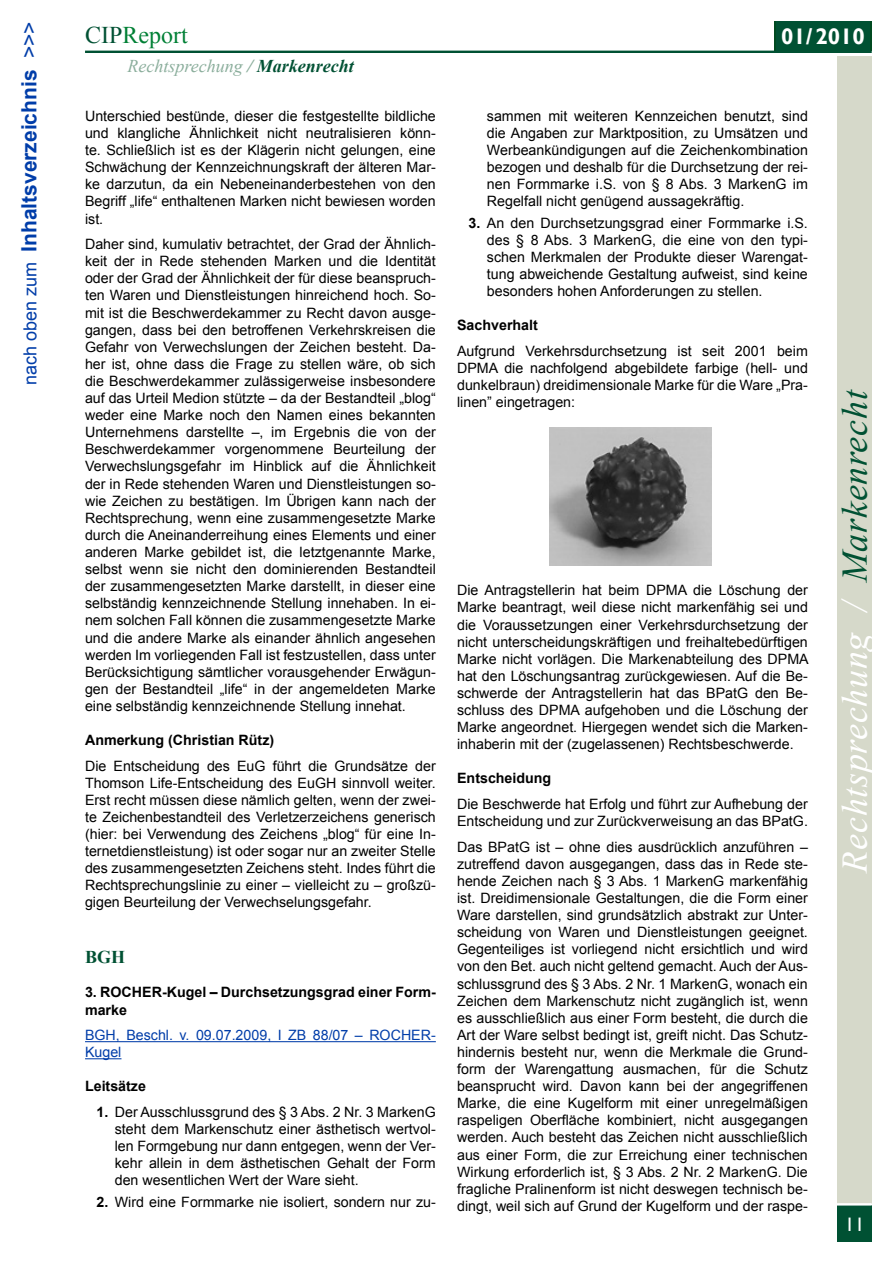
<style>
.page{position:relative;width:893px;height:1263px;background:#fff}
.page>*{position:absolute;margin:0;border:0;box-sizing:border-box;transform-origin:0 0}
.t1{font:italic 36px "Times New Roman";letter-spacing:.02em;color:#fff}
.t2{font:24px "Times New Roman";color:#008035}
.t3{font:700 22.5px "Gill Sans";color:#fff}
.t4{font:700 21px "Arial";color:#003da9}
.t5{font:19.5px "Gill Sans";color:#fff}
.t6{font:italic 18px "Times New Roman";color:#8bae9c}
.t7{font:700 18px "Times New Roman";color:#005133}
.t8{font:14.25px/17.1px "Arial";color:#000;text-align:justify}
.t9{font:700 14.25px/17.1px "Arial";color:#000}
.t10{font:14.25px/17.1px "Arial";color:#003da9}
.s1{font-weight:400;font-size:18px}
.s2{font-weight:400}
.s3{color:#005133}
.s4{font-weight:700}
.s5{font-weight:700;color:#005133}
</style>
<div class="page">
<div style="left:838px;top:56px;width:34px;height:1147px;background:#d6d9ca"></div>
<div style="left:774px;top:21px;width:98px;height:30px;background:#004a20"></div>
<div style="left:838px;top:1205px;width:34px;height:37px;background:#005133"></div>
<div style="left:776px;top:21px;width:94px;height:30px;background:#005133"></div>
<hr style="left:85px;top:51px;width:787px;height:2px;background:#005133">
<hr style="left:85px;top:1041px;width:351px;height:1px;background:#003da9">
<hr style="left:85px;top:1058px;width:36px;height:1px;background:#003da9">
<img style="left:550px;top:427px;width:162px;height:139px">
<h3 class="t4" style="left:15px;top:385px;width:365px;rotate:-90deg"><span class="s1">nach oben zum</span> Inhaltsverzeichnis <span class="s2">&gt;&gt;&gt;</span></h3>
<h2 class="t2" style="left:85px;top:19px;width:104px"><span class="s3">CIP</span>Report</h2>
<p class="t6" style="left:128px;top:54px;width:228px">Rechtsprechung <span class="s4">/</span> <span class="s5">Markenrecht</span></p>
<p class="t8" style="left:85px;top:108px;width:352px">Unterschied bestünde, dieser die festgestellte bildliche und klangliche Ähnlichkeit nicht neutralisieren könn&shy;te. Schließlich ist es der Klägerin nicht gelungen, eine Schwächung der Kennzeichnungskraft der älteren Mar&shy;ke darzutun, da ein Nebeneinanderbestehen von den Begriff „life“ enthaltenen Marken nicht bewiesen worden ist.</p>
<p class="t8" style="left:85px;top:236px;width:352px">Daher sind, kumulativ betrachtet, der Grad der Ähnlich&shy;keit der in Rede stehenden Marken und die Identität oder der Grad der Ähnlichkeit der für diese beanspruch&shy;ten Waren und Dienstleistungen hinreichend hoch. So&shy;mit ist die Beschwerdekammer zu Recht davon ausge&shy;gangen, dass bei den betroffenen Verkehrskreisen die Gefahr von Verwechslungen der Zeichen besteht. Da&shy;her ist, ohne dass die Frage zu stellen wäre, ob sich die Beschwerdekammer zulässigerweise insbesondere auf das Urteil Medion stützte – da der Bestandteil „blog“ weder eine Marke noch den Namen eines bekannten Unternehmens darstellte –, im Ergebnis die von der Beschwerdekammer vorgenommene Beurteilung der Verwechslungsgefahr im Hinblick auf die Ähnlichkeit der in Rede stehenden Waren und Dienstleistungen so&shy;wie Zeichen zu bestätigen. Im Übrigen kann nach der Rechtsprechung, wenn eine zusammengesetzte Marke durch die Aneinanderreihung eines Elements und einer anderen Marke gebildet ist, die letztgenannte Marke, selbst wenn sie nicht den dominierenden Bestandteil der zusammengesetzten Marke darstellt, in dieser eine selbständig kennzeichnende Stellung innehaben. In ei&shy;nem solchen Fall können die zusammengesetzte Marke und die andere Marke als einander ähnlich angesehen werden Im vorliegenden Fall ist festzustellen, dass unter Berücksichtigung sämtlicher vorausgehender Erwägun&shy;gen der Bestandteil „life“ in der angemeldeten Marke eine selbständig kennzeichnende Stellung innehat.</p>
<p class="t9" style="left:85px;top:732px;width:191px">Anmerkung (Christian Rütz)</p>
<p class="t8" style="left:85px;top:757px;width:352px">Die Entscheidung des EuG führt die Grundsätze der Thomson Life-Entscheidung des EuGH sinnvoll weiter.<br>Erst recht müssen diese nämlich gelten, wenn der zwei&shy;te Zeichenbestandteil des Verletzerzeichens generisch (hier: bei Verwendung des Zeichens „blog“ für eine In&shy;ternetdienstleistung) ist oder sogar nur an zweiter Stelle des zusammengesetzten Zeichens steht. Indes führt die Rechtsprechungslinie zu einer – vielleicht zu – großzü&shy;gigen Beurteilung der Verwechselungsgefahr.</p>
<p class="t7" style="left:85px;top:945px;width:42px">BGH</p>
<p class="t9" style="left:85px;top:984px;width:352px">3. ROCHER-Kugel – Durchsetzungsgrad einer Form&shy;marke</p>
<p class="t10" style="left:85px;top:1027px;width:352px">BGH, Beschl. v. 09.07.2009, I ZB 88/07 – ROCHER-<br>Kugel</p>
<p class="t9" style="left:85px;top:1078px;width:62px">Leitsätze</p>
<p class="t8" style="left:115px;top:1103px;width:323px;text-indent:-18px"><span class="s4">1.</span> Der Ausschlussgrund des § 3 Abs. 2 Nr. 3 MarkenG steht dem Markenschutz einer ästhetisch wertvol&shy;len Formgebung nur dann entgegen, wenn der Ver&shy;kehr allein in dem ästhetischen Gehalt der Form den wesentlichen Wert der Ware sieht.</p>
<p class="t8" style="left:97px;top:1193px;width:341px"><span class="s4">2.</span> Wird eine Formmarke nie isoliert, sondern nur zu-</p>
<h3 class="t3" style="left:781px;top:23px;width:85px">01/ 2010</h3>
<p class="t8" style="left:487px;top:108px;width:323px">sammen mit weiteren Kennzeichen benutzt, sind die Angaben zur Marktposition, zu Umsätzen und Werbeankündigungen auf die Zeichenkombination bezogen und deshalb für die Durchsetzung der rei&shy;nen Formmarke i.S. von § 8 Abs. 3 MarkenG im Regelfall nicht genügend aussagekräftig.</p>
<p class="t8" style="left:487px;top:214px;width:323px;text-indent:-18px"><span class="s4">3.</span> An den Durchsetzungsgrad einer Formmarke i.S. des § 8 Abs. 3 MarkenG, die eine von den typi&shy;schen Merkmalen der Produkte dieser Warengat&shy;tung abweichende Gestaltung aufweist, sind keine besonders hohen Anforderungen zu stellen.</p>
<p class="t9" style="left:457px;top:317px;width:82px">Sachverhalt</p>
<p class="t8" style="left:457px;top:343px;width:352px">Aufgrund Verkehrsdurchsetzung ist seit 2001 beim DPMA die nachfolgend abgebildete farbige (hell- und dunkelbraun) dreidimensionale Marke für die Ware „Pra&shy;linen” eingetragen:</p>
<p class="t8" style="left:457px;top:582px;width:353px">Die Antragstellerin hat beim DPMA die Löschung der Marke beantragt, weil diese nicht markenfähig sei und die Voraussetzungen einer Verkehrsdurchsetzung der nicht unterscheidungskräftigen und freihaltebedürftigen Marke nicht vorlägen. Die Markenabteilung des DPMA hat den Löschungsantrag zurückgewiesen. Auf die Be&shy;schwerde der Antragstellerin hat das BPatG den Be&shy;schluss des DPMA aufgehoben und die Löschung der Marke angeordnet. Hiergegen wendet sich die Marken&shy;inhaberin mit der (zugelassenen) Rechtsbeschwerde.</p>
<p class="t9" style="left:457px;top:770px;width:96px">Entscheidung</p>
<p class="t8" style="left:457px;top:796px;width:352px">Die Beschwerde hat Erfolg und führt zur Aufhebung der<br>Entscheidung und zur Zurückverweisung an das BPatG.</p>
<p class="t8" style="left:457px;top:838px;width:352px">Das BPatG ist – ohne dies ausdrücklich anzuführen – zutreffend davon ausgegangen, dass das in Rede ste&shy;hende Zeichen nach § 3 Abs. 1 MarkenG markenfähig ist. Dreidimensionale Gestaltungen, die die Form einer Ware darstellen, sind grundsätzlich abstrakt zur Unter&shy;scheidung von Waren und Dienstleistungen geeignet.<br>Gegenteiliges ist vorliegend nicht ersichtlich und wird von den Bet. auch nicht geltend gemacht. Auch der Aus&shy;schlussgrund des § 3 Abs. 2 Nr. 1 MarkenG, wonach ein Zeichen dem Markenschutz nicht zugänglich ist, wenn es ausschließlich aus einer Form besteht, die durch die Art der Ware selbst bedingt ist, greift nicht. Das Schutz&shy;hindernis besteht nur, wenn die Merkmale die Grund&shy;form der Warengattung ausmachen, für die Schutz beansprucht wird. Davon kann bei der angegriffenen Marke, die eine Kugelform mit einer unregelmäßigen raspeligen Oberfläche kombiniert, nicht ausgegangen werden. Auch besteht das Zeichen nicht ausschließlich aus einer Form, die zur Erreichung einer technischen Wirkung erforderlich ist, § 3 Abs. 2 Nr. 2 MarkenG. Die fragliche Pralinenform ist nicht deswegen technisch be&shy;dingt, weil sich auf Grund der Kugelform und der raspe-</p>
<h1 class="t1" style="left:830px;top:872px;width:484px;rotate:-90deg">Rechtsprechung / <span class="s3">Markenrecht</span></h1>
<h3 class="t5" style="left:845px;top:1213px;width:21px">11</h3>
</div>
